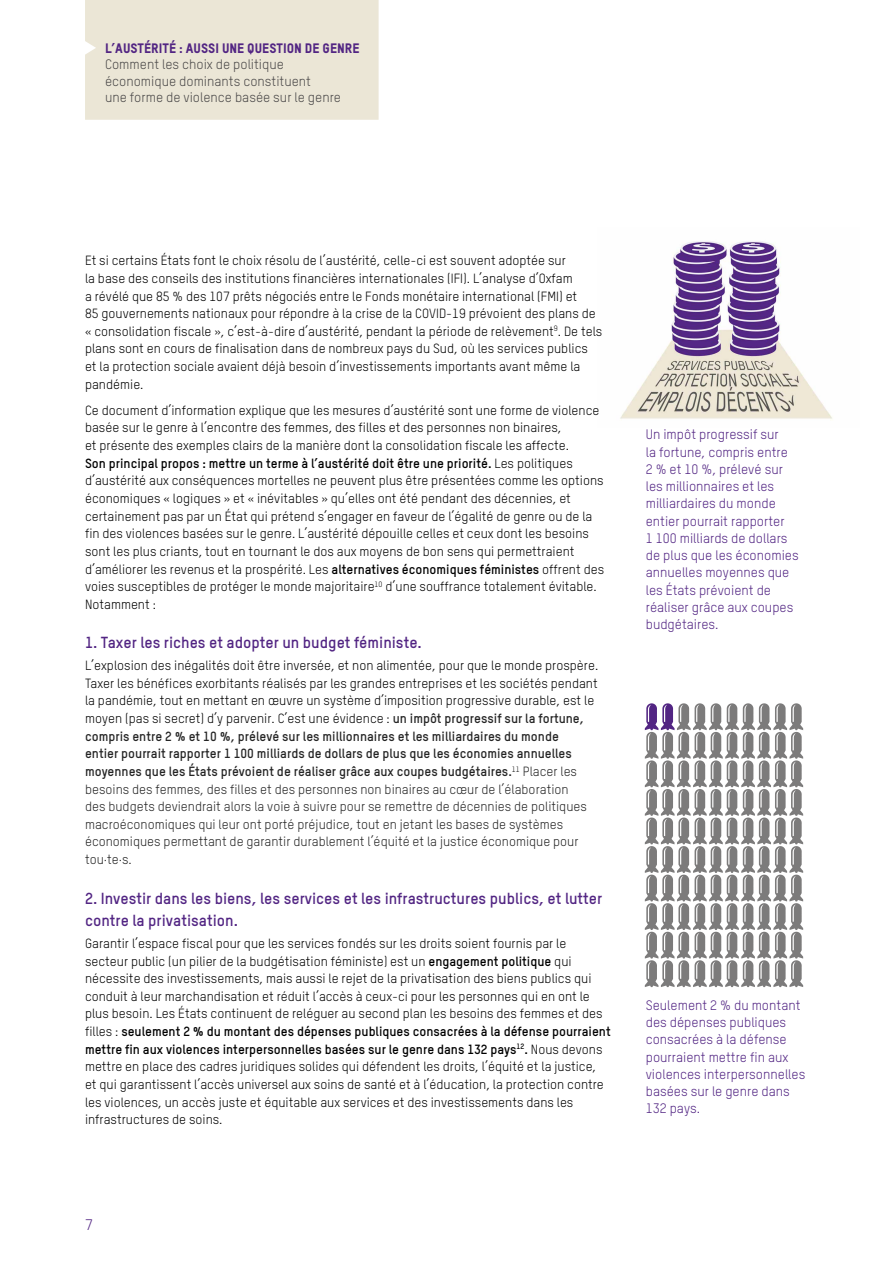
<style>
.page{position:relative;width:893px;height:1263px;background:#fff}
.page>*{position:absolute;margin:0;border:0;box-sizing:border-box;transform-origin:0 0}
.t1{font:700 15.75px/22.5px "Oxfam TSTARPRO";color:#522583}
.t2{font:15px "Oxfam TSTARPRO";color:#522583}
.t3{font:13.5px/17.2px "Oxfam TSTARPRO";color:#522583}
.t4{font:13.5px/16.5px "Oxfam TSTARPRO";color:#4a4848}
.t5{font:13.5px "Oxfam TSTARPRO Headline";color:#522583}
.t6{font:13.2px/17.7px "Oxfam TSTARPRO";color:#000}
.t7{font:13.2px/17.7px "Oxfam TSTARPRO";color:#242424}
.s1{font-weight:700}
.s2{color:#000}
</style>
<div class="page">
<div style="left:85px;top:0;width:294px;height:120px;background:#ebe6d6"></div>
<svg style="left:645px;top:703px;width:158px;height:284px"></svg>
<img style="left:620px;top:241px;width:212px;height:178px">
<p class="t5" style="left:105px;top:40px;width:256px">L’AUSTÉRITÉ : AUSSI UNE QUESTION DE GENRE</p>
<p class="t4" style="left:105px;top:56px;width:238px">Comment les choix de politique économique dominants constituent<br>une forme de violence basée sur le genre</p>
<p class="t6" style="left:85px;top:252px;width:519px">Et si certains États font le choix résolu de l’austérité, celle-ci est souvent adoptée sur<br>la base des conseils des institutions financières internationales (IFI). L’analyse d’Oxfam<br>a révélé que 85 % des 107 prêts négociés entre le Fonds monétaire international (FMI) et<br>85 gouvernements nationaux pour répondre à la crise de la COVID-19 prévoient des plans de « consolidation fiscale », c’est-à-dire d’austérité, pendant la période de relèvement<sup>9</sup>. De tels plans sont en cours de finalisation dans de nombreux pays du Sud, où les services publics et la protection sociale avaient déjà besoin d’investissements importants avant même la pandémie.</p>
<p class="t6" style="left:85px;top:401px;width:521px">Ce document d’information explique que les mesures d’austérité sont une forme de violence basée sur le genre à l’encontre des femmes, des filles et des personnes non binaires,<br>et présente des exemples clairs de la manière dont la consolidation fiscale les affecte.<br><span class="s1">Son principal propos : mettre un terme à l’austérité doit être une priorité.</span> Les politiques d’austérité aux conséquences mortelles ne peuvent plus être présentées comme les options économiques « logiques » et « inévitables » qu’elles ont été pendant des décennies, et certainement pas par un État qui prétend s’engager en faveur de l’égalité de genre ou de la fin des violences basées sur le genre. L’austérité dépouille celles et ceux dont les besoins sont les plus criants, tout en tournant le dos aux moyens de bon sens qui permettraient d’améliorer les revenus et la prospérité. Les <span class="s1">alternatives économiques féministes</span> offrent des voies susceptibles de protéger le monde majoritaire<sup>10</sup> d’une souffrance totalement évitable.<br>Notamment :</p>
<p class="t1" style="left:85px;top:631px;width:338px">1. Taxer les riches et adopter un budget féministe.</p>
<p class="t7" style="left:85px;top:656px;width:515px"><span class="s2">L’explosion des inégalités doit être inversée, et non alimentée, pour que le monde prospère.<br>Taxer les bénéfices exorbitants réalisés par les grandes entreprises et les sociétés pendant la pandémie, tout en mettant en œuvre un système d’imposition progressive durable, est le moyen (pas si secret) d’y parvenir. C’est une évidence :</span> <span class="s1">un impôt progressif sur la fortune, compris entre 2 % et 10 %, prélevé sur les millionnaires et les milliardaires du monde<br>entier pourrait rapporter 1 100 milliards de dollars de plus que les économies annuelles moyennes que les États prévoient de réaliser grâce aux coupes budgétaires.</span><sup>11</sup> Placer les besoins des femmes, des filles et des personnes non binaires au cœur de l’élaboration<br>des budgets deviendrait alors la voie à suivre pour se remettre de décennies de politiques macroéconomiques qui leur ont porté préjudice, tout en jetant les bases de systèmes économiques permettant de garantir durablement l’équité et la justice économique pour tou·te·s.</p>
<p class="t1" style="left:85px;top:886px;width:519px">2. Investir dans les biens, les services et les infrastructures publics, et lutter contre la privatisation.</p>
<p class="t6" style="left:85px;top:934px;width:527px">Garantir l’espace fiscal pour que les services fondés sur les droits soient fournis par le secteur public (un pilier de la budgétisation féministe) est un <span class="s1">engagement politique</span> qui nécessite des investissements, mais aussi le rejet de la privatisation des biens publics qui conduit à leur marchandisation et réduit l’accès à ceux-ci pour les personnes qui en ont le plus besoin. Les États continuent de reléguer au second plan les besoins des femmes et des filles : <span class="s1">seulement 2 % du montant des dépenses publiques consacrées à la défense pourraient mettre fin aux violences interpersonnelles basées sur le genre dans 132 pays</span><sup>12</sup><span class="s1">.</span> Nous devons mettre en place des cadres juridiques solides qui défendent les droits, l’équité et la justice, et qui garantissent l’accès universel aux soins de santé et à l’éducation, la protection contre les violences, un accès juste et équitable aux services et des investissements dans les infrastructures de soins.</p>
<p class="t3" style="left:646px;top:426px;width:154px">Un impôt progressif sur<br>la fortune, compris entre<br>2 % et 10 %, prélevé sur les millionnaires et les milliardaires du monde entier pourrait rapporter<br>1 100 milliards de dollars de plus que les économies annuelles moyennes que les États prévoient de réaliser grâce aux coupes budgétaires.</p>
<p class="t3" style="left:646px;top:996px;width:161px">Seulement 2 % du montant des dépenses publiques consacrées à la défense pourraient mettre fin aux violences interpersonnelles basées sur le genre dans<br>132 pays.</p>
<p class="t2" style="left:85px;top:1215px;width:9px">7</p>
</div>
